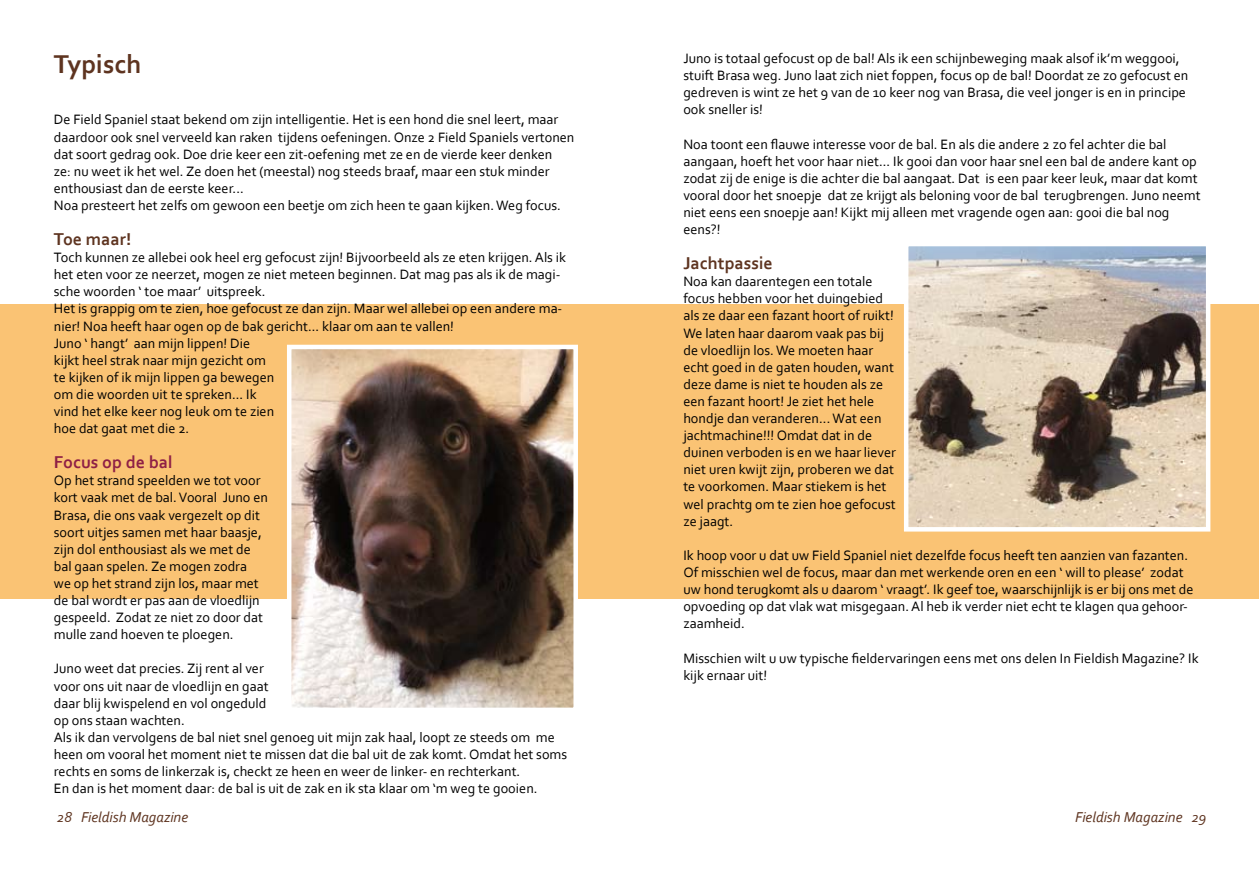
<style>
.page{position:relative;width:1259px;height:893px;background:#fff}
.page>*{position:absolute;margin:0;border:0;box-sizing:border-box;transform-origin:0 0}
.t1{font:700 27px "Corbel";color:#5e3420}
.t2{font:700 18px "Corbel";color:#5e3420}
.t3{font:700 18px "Corbel";color:#8f2045}
.t4{font:italic 15px "Corbel";color:#5e3420}
.t5{font:14.25px/17.1px "Corbel";color:#000}
</style>
<div class="page">
<div style="left:0;top:304px;width:1259px;height:295px;background:#fac374"></div>
<img style="left:909px;top:247px;width:296px;height:280px">
<div style="left:904px;top:242px;width:306px;height:290px;border:4px solid #fff"></div>
<img style="left:292px;top:350px;width:281px;height:357px">
<div style="left:287px;top:345px;width:291px;height:367px;border:4px solid #fff"></div>
<h1 class="t1" style="left:54px;top:47px;width:89px">Typisch</h1>
<p class="t5" style="left:54px;top:111px;width:522px">De Field Spaniel staat bekend om zijn intelligentie. Het is een hond die snel leert, maar daardoor ook snel verveeld kan raken tijdens oefeningen. Onze 2 Field Spaniels vertonen dat soort gedrag ook. Doe drie keer een zit-oefening met ze en de vierde keer denken<br>ze: nu weet ik het wel. Ze doen het (meestal) nog steeds braaf, maar een stuk minder enthousiast dan de eerste keer...<br>Noa presteert het zelfs om gewoon een beetje om zich heen te gaan kijken. Weg focus.</p>
<p class="t2" style="left:54px;top:228px;width:79px">Toe maar!</p>
<p class="t5" style="left:54px;top:248px;width:514px">Toch kunnen ze allebei ook heel erg gefocust zijn! Bijvoorbeeld als ze eten krijgen. Als ik het eten voor ze neerzet, mogen ze niet meteen beginnen. Dat mag pas als ik de magi&shy;sche woorden ‘ toe maar’ uitspreek.<br>Het is grappig om te zien, hoe gefocust ze dan zijn. Maar wel allebei op een andere ma&shy;nier! Noa heeft haar ogen op de bak gericht... klaar om aan te vallen!<br>Juno ‘ hangt’ aan mijn lippen! Die<br>kijkt heel strak naar mijn gezicht om<br>te kijken of ik mijn lippen ga bewegen<br>om die woorden uit te spreken... Ik<br>vind het elke keer nog leuk om te zien<br>hoe dat gaat met die 2.</p>
<p class="t3" style="left:54px;top:451px;width:120px">Focus op de bal</p>
<p class="t5" style="left:54px;top:472px;width:216px">Op het strand speelden we tot voor kort vaak met de bal. Vooral Juno en Brasa, die ons vaak vergezelt op dit soort uitjes samen met haar baasje, zijn dol enthousiast als we met de bal gaan spelen. Ze mogen zodra<br>we op het strand zijn los, maar met de bal wordt er pas aan de vloedlijn gespeeld. Zodat ze niet zo door dat mulle zand hoeven te ploegen.</p>
<p class="t5" style="left:54px;top:660px;width:515px">Juno weet dat precies. Zij rent al ver<br>voor ons uit naar de vloedlijn en gaat<br>daar blij kwispelend en vol ongeduld<br>op ons staan wachten.<br>Als ik dan vervolgens de bal niet snel genoeg uit mijn zak haal, loopt ze steeds om me heen om vooral het moment niet te missen dat die bal uit de zak komt. Omdat het soms rechts en soms de linkerzak is, checkt ze heen en weer de linker- en rechterkant.<br>En dan is het moment daar: de bal is uit de zak en ik sta klaar om ‘m weg te gooien.</p>
<p class="t5" style="left:683px;top:49px;width:506px">Juno is totaal gefocust op de bal! Als ik een schijnbeweging maak alsof ik’m weggooi, stuift Brasa weg. Juno laat zich niet foppen, focus op de bal! Doordat ze zo gefocust en gedreven is wint ze het 9 van de 10 keer nog van Brasa, die veel jonger is en in principe ook sneller is!</p>
<p class="t5" style="left:683px;top:135px;width:519px">Noa toont een flauwe interesse voor de bal. En als die andere 2 zo fel achter die bal aangaan, hoeft het voor haar niet... Ik gooi dan voor haar snel een bal de andere kant op zodat zij de enige is die achter die bal aangaat. Dat is een paar keer leuk, maar dat komt vooral door het snoepje dat ze krijgt als beloning voor de bal terugbrengen. Juno neemt niet eens een snoepje aan! Kijkt mij alleen met vragende ogen aan: gooi die bal nog eens?!</p>
<p class="t2" style="left:683px;top:252px;width:91px">Jachtpassie</p>
<p class="t5" style="left:683px;top:273px;width:214px">Noa kan daarentegen een totale focus hebben voor het duingebied als ze daar een fazant hoort of ruikt!<br>We laten haar daarom vaak pas bij de vloedlijn los. We moeten haar echt goed in de gaten houden, want deze dame is niet te houden als ze een fazant hoort! Je ziet het hele hondje dan veranderen... Wat een jachtmachine!!! Omdat dat in de duinen verboden is en we haar liever niet uren kwijt zijn, proberen we dat te voorkomen. Maar stiekem is het wel prachtg om te zien hoe gefocust ze jaagt.</p>
<p class="t5" style="left:683px;top:546px;width:512px">Ik hoop voor u dat uw Field Spaniel niet dezelfde focus heeft ten aanzien van fazanten.<br>Of misschien wel de focus, maar dan met werkende oren en een ‘ will to please’ zodat uw hond terugkomt als u daarom ‘ vraagt’. Ik geef toe, waarschijnlijk is er bij ons met de opvoeding op dat vlak wat misgegaan. Al heb ik verder niet echt te klagen qua gehoor&shy;zaamheid.</p>
<p class="t5" style="left:683px;top:649px;width:517px">Misschien wilt u uw typische fieldervaringen eens met ons delen In Fieldish Magazine? Ik kijk ernaar uit!</p>
<p class="t4" style="left:57px;top:808px;width:133px">28 Fieldish Magazine</p>
<p class="t4" style="left:1075px;top:808px;width:133px">Fieldish Magazine 29</p>
</div>
